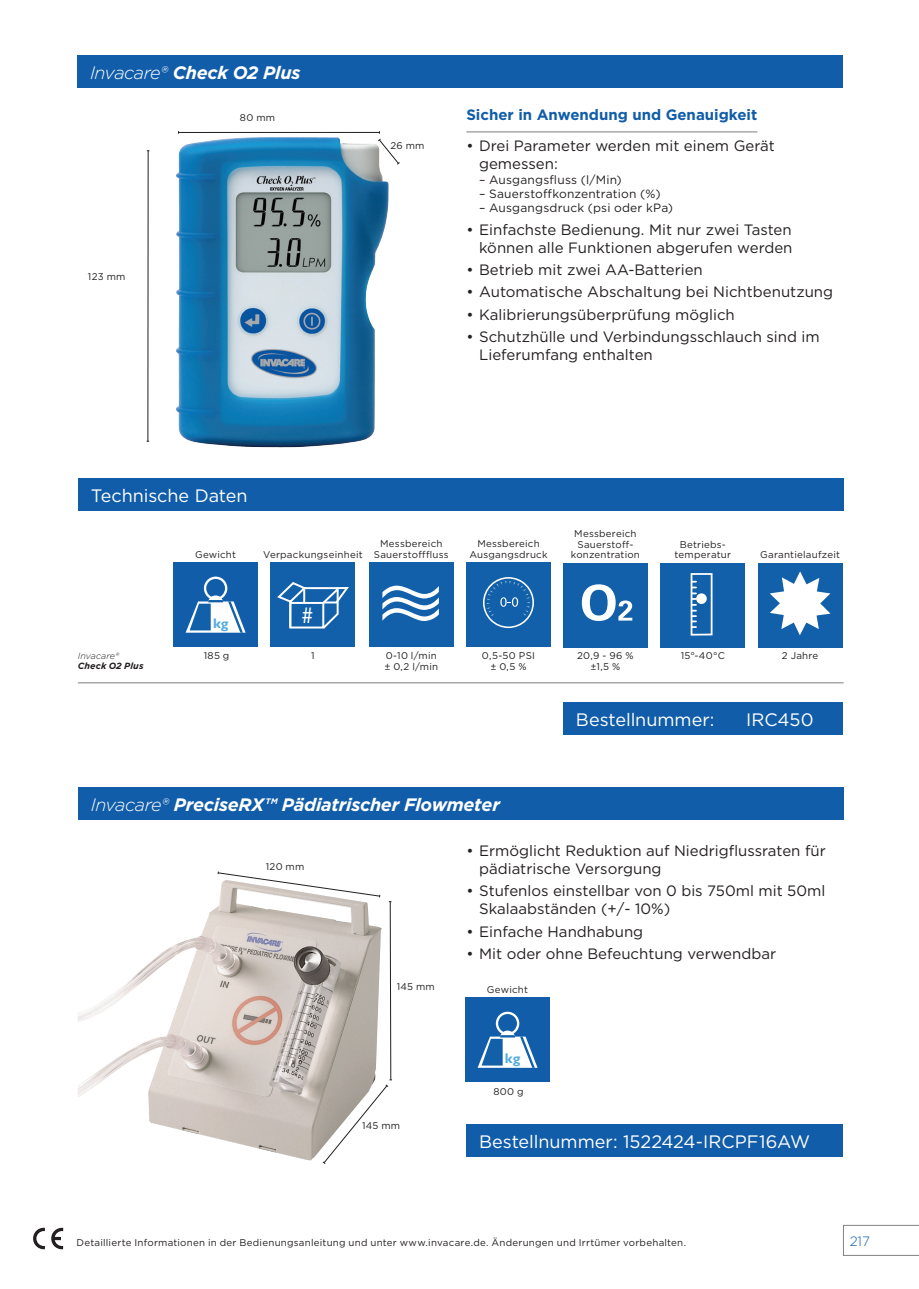
<style>
.page{position:relative;width:919px;height:1289px;background:#fff}
.page>*{position:absolute;margin:0;border:0;box-sizing:border-box;transform-origin:0 0}
.t1{font:23.85px "Myriad Pro";color:#fff}
.t2{font:18px "Gotham";color:#fff}
.t3{font:italic 700 18px "Gotham";letter-spacing:-.015em;color:#fff}
.t4{font:15px/18px "Gotham";color:#231f20}
.t5{font:700 15px "Gotham";color:#115da9}
.t6{font:700 14.1px "Gill Sans";color:#52aade}
.t7{font:300 13.5px "Gotham";color:#115da9}
.t8{font:12px "Gotham";letter-spacing:.015em;color:#231f20}
.t9{font:9.75px/10.5px "Gotham";letter-spacing:.025em;color:#231f20;text-align:center}
.t10{font:italic 700 9px "Gotham";letter-spacing:.015em;color:#231f20}
.t11{font:italic 300 9px "Gotham";letter-spacing:.005em;color:#231f20}
.s1{font-weight:300}
</style>
<div class="page">
<svg style="left:843px;top:1225px;width:75px;height:30px"></svg>
<svg style="left:51px;top:1227px;width:12px;height:22px"></svg>
<svg style="left:33px;top:1227px;width:12px;height:22px"></svg>
<div style="left:78px;top:478px;width:765px;height:33px;background:#115da9"></div>
<div style="left:77px;top:55px;width:765px;height:33px;background:#115da9"></div>
<div style="left:563px;top:702px;width:279px;height:32px;background:#115da9"></div>
<div style="left:78px;top:787px;width:765px;height:33px;background:#115da9"></div>
<img style="left:78px;top:907px;width:139px;height:232px">
<svg style="left:217px;top:871px;width:175px;height:293px"></svg>
<hr style="left:78px;top:682px;width:765px;height:1px;background:#a7a9a9">
<div style="left:173px;top:562px;width:85px;height:84px;background:#115da9"></div>
<svg style="left:186px;top:576px;width:59px;height:56px"></svg>
<div style="left:270px;top:562px;width:85px;height:84px;background:#1160a9"></div>
<svg style="left:277px;top:582px;width:72px;height:47px"></svg>
<div style="left:369px;top:562px;width:84px;height:84px;background:#1160a9"></div>
<svg style="left:382px;top:585px;width:57px;height:36px"></svg>
<div style="left:660px;top:563px;width:85px;height:84px;background:#1160a9"></div>
<div style="left:690px;top:573px;width:22px;height:62px;border:2px solid #fff"></div>
<svg style="left:692px;top:581px;width:4px;height:47px"></svg>
<div style="left:697px;top:594px;width:8px;height:9px;background:#fff;border-radius:50%"></div>
<div style="left:696px;top:593px;width:10px;height:11px;border:2px solid #fff;border-radius:50%"></div>
<div style="left:563px;top:563px;width:84px;height:84px;background:#1160a9"></div>
<svg style="left:581px;top:584px;width:51px;height:37px"></svg>
<div style="left:466px;top:562px;width:84px;height:84px;background:#1160a9"></div>
<div style="left:483px;top:577px;width:51px;height:51px;border:2px solid #fff;border-radius:50%"></div>
<div style="left:757px;top:563px;width:85px;height:84px;background:#1160a9"></div>
<svg style="left:770px;top:571px;width:60px;height:64px"></svg>
<div style="left:465px;top:997px;width:84px;height:84px;background:#115da9"></div>
<svg style="left:478px;top:1011px;width:59px;height:56px"></svg>
<div style="left:466px;top:1123px;width:376px;height:33px;background:#115da9"></div>
<img style="left:146px;top:131px;width:254px;height:317px">
<hr style="left:466px;top:131px;width:291px;height:2px;background:#a7a9a9">
<svg style="left:487px;top:581px;width:43px;height:35px"></svg>
<p class="t3" style="left:90px;top:61px;width:212px"><span class="s1">Invacare®</span> Check O2 Plus</p>
<p class="t9" style="left:88px;top:271px;width:39px">123 mm</p>
<p class="t9" style="left:240px;top:112px;width:37px">80 mm</p>
<p class="t9" style="left:390px;top:140px;width:36px">26 mm</p>
<p class="t5" style="left:466px;top:105px;width:292px">Sicher in Anwendung und Genauigkeit</p>
<p class="t4" style="left:479px;top:137px;width:297px;text-indent:-13px">• Drei Parameter werden mit einem Gerät gemessen:</p>
<p class="t8" style="left:479px;top:172px;width:144px">– Ausgangsfluss (l/Min)</p>
<p class="t8" style="left:479px;top:186px;width:183px">– Sauerstoffkonzentration (%)</p>
<p class="t8" style="left:479px;top:200px;width:195px">– Ausgangsdruck (psi oder kPa)</p>
<p class="t4" style="left:466px;top:220px;width:327px;text-align:right">• Einfachste Bedienung. Mit nur zwei Tasten können alle Funktionen abgerufen werden</p>
<p class="t4" style="left:466px;top:260px;width:238px">• Betrieb mit zwei AA-Batterien</p>
<p class="t4" style="left:466px;top:282px;width:368px">• Automatische Abschaltung bei Nichtbenutzung</p>
<p class="t4" style="left:466px;top:305px;width:270px">• Kalibrierungsüberprüfung möglich</p>
<p class="t4" style="left:479px;top:327px;width:342px;text-indent:-13px">• Schutzhülle und Verbindungsschlauch sind im<br>Lieferumfang enthalten</p>
<p class="t2" style="left:91px;top:484px;width:158px">Technische Daten</p>
<p class="t9" style="left:195px;top:548px;width:42px">Gewicht</p>
<p class="t9" style="left:263px;top:548px;width:101px">Verpackungseinheit</p>
<p class="t9" style="left:570px;top:528px;width:71px">Messbereich<br>Sauerstoff&shy;konzentration</p>
<p class="t9" style="left:469px;top:538px;width:80px">Messbereich<br>Ausgangsdruck</p>
<p class="t9" style="left:374px;top:538px;width:76px">Messbereich<br>Sauerstofffluss</p>
<p class="t9" style="left:674px;top:539px;width:58px">Betriebs&shy;temperatur</p>
<p class="t6" style="left:213px;top:614px;width:17px">kg</p>
<h1 class="t1" style="left:301px;top:600px;width:13px">#</h1>
<p class="t9" style="left:760px;top:549px;width:81px">Garantielaufzeit</p>
<p class="t11" style="left:78px;top:650px;width:42px">Invacare®</p>
<p class="t10" style="left:78px;top:660px;width:67px">Check O2 Plus</p>
<p class="t9" style="left:204px;top:650px;width:27px">185 g</p>
<p class="t9" style="left:311px;top:650px;width:5px">1</p>
<p class="t9" style="left:384px;top:650px;width:55px;text-align:left">0-10 l/min ± 0,2 l/min</p>
<p class="t9" style="left:577px;top:650px;width:58px">20,9 - 96 %</p>
<p class="t9" style="left:680px;top:650px;width:46px">15°-40°C</p>
<p class="t9" style="left:482px;top:650px;width:55px">0,5-50 PSI ± 0,5 %</p>
<p class="t9" style="left:590px;top:661px;width:31px">±1,5 %</p>
<p class="t9" style="left:781px;top:650px;width:38px">2 Jahre</p>
<p class="t2" style="left:576px;top:707px;width:140px">Bestellnummer:</p>
<p class="t2" style="left:746px;top:707px;width:69px">IRC450</p>
<p class="t3" style="left:91px;top:792px;width:410px"><span class="s1">Invacare®</span> PreciseRX™ Pädiatrischer Flowmeter</p>
<p class="t9" style="left:266px;top:861px;width:40px">120 mm</p>
<p class="t9" style="left:396px;top:981px;width:40px">145 mm</p>
<p class="t9" style="left:362px;top:1119px;width:40px">145 mm</p>
<p class="t4" style="left:479px;top:841px;width:348px;text-indent:-13px">• Ermöglicht Reduktion auf Niedrigflussraten für pädiatrische Versorgung</p>
<p class="t4" style="left:479px;top:881px;width:348px;text-indent:-13px">• Stufenlos einstellbar von 0 bis 750ml mit 50ml<br>Skalaabständen (+/- 10%)</p>
<p class="t4" style="left:466px;top:922px;width:178px">• Einfache Handhabung</p>
<p class="t4" style="left:466px;top:944px;width:311px">• Mit oder ohne Befeuchtung verwendbar</p>
<p class="t9" style="left:487px;top:983px;width:42px">Gewicht</p>
<p class="t6" style="left:505px;top:1049px;width:17px">kg</p>
<p class="t9" style="left:493px;top:1085px;width:32px">800 g</p>
<p class="t2" style="left:479px;top:1129px;width:332px">Bestellnummer: 1522424-IRCPF16AW</p>
<p class="t9" style="left:77px;top:1237px;width:611px">Detaillierte Informationen in der Bedienungsanleitung und unter www.invacare.de. Änderungen und Irrtümer vorbehalten.</p>
<p class="t7" style="left:849px;top:1232px;width:22px">217</p>
</div>
